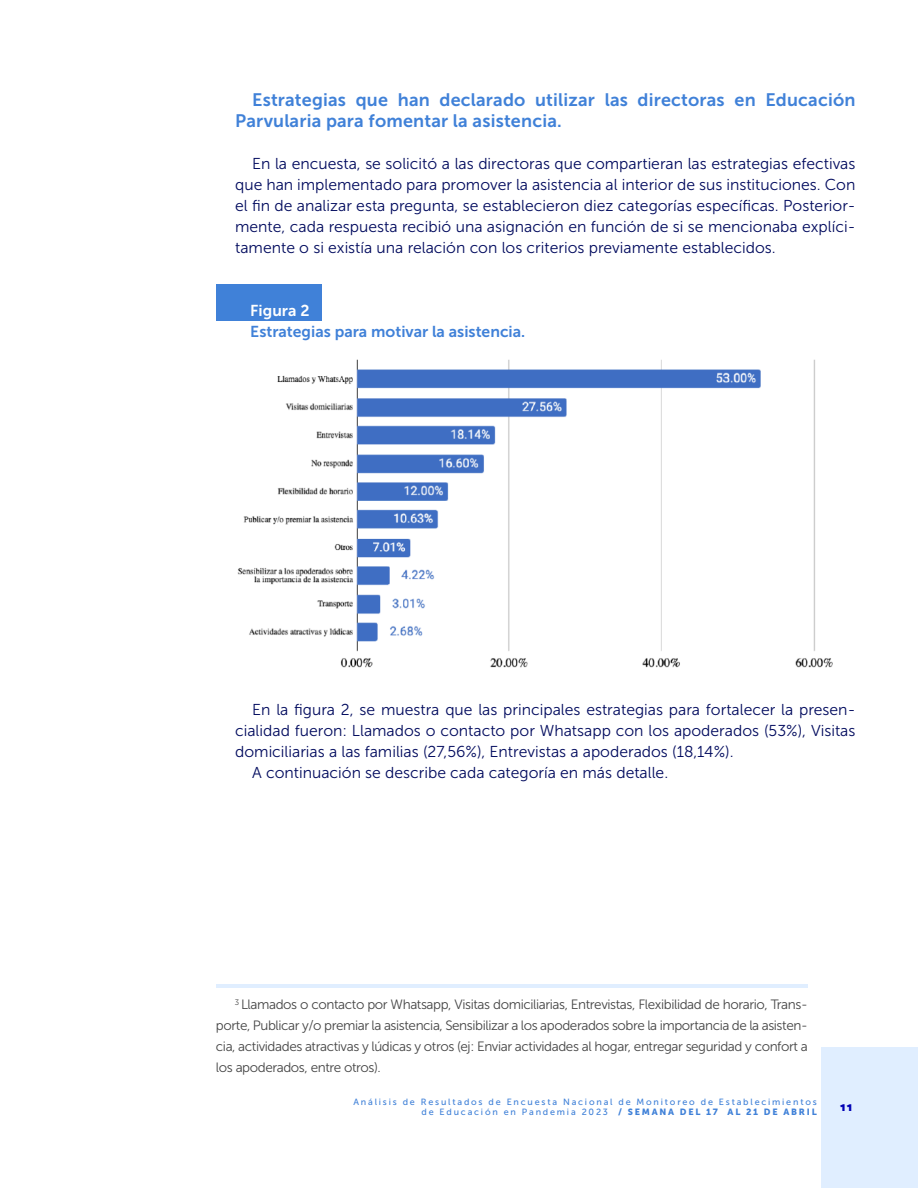
<style>
.page{position:relative;width:918px;height:1188px;background:#fff}
.page>*{position:absolute;margin:0;border:0;box-sizing:border-box;transform-origin:0 0}
.t1{font:18px/21px "Museo Sans 700";letter-spacing:.01em;color:#4081d8}
.t2{font:15.75px/21px "Museo Sans 300";color:#020b5e;text-align:justify}
.t3{font:15.75px "Museo Sans 700";color:#4081d8}
.t4{font:15.75px "Museo Sans 700";color:#fff}
.t5{font:13.5px/21px "Museo Sans 300";letter-spacing:-.03em;color:#454545;text-align:justify}
.t6{font:900 12px "Catamaran";color:#0000b5}
.t7{font:9px/10.8px "Museo Sans 500";letter-spacing:.2em;color:#4081d8;text-align:right}
.s1{font-family:"Museo Sans 900"}
</style>
<div class="page">
<div style="left:822px;top:1048px;width:96px;height:140px;background:#e0eeff"></div>
<hr style="left:216px;top:985px;width:592px;height:3px;background:#e0eeff">
<div style="left:216px;top:284px;width:106px;height:37px;background:#4081d8"></div>
<img style="left:237px;top:359px;width:596px;height:309px">
<p class="t1" style="left:235px;top:89px;width:622px;text-indent:17px">Estrategias que han declarado utilizar las directoras en Educación<br>Parvularia para fomentar la asistencia.</p>
<p class="t2" style="left:235px;top:153px;width:622px;text-indent:17px">En la encuesta, se solicitó a las directoras que compartieran las estrategias efectivas que han implementado para promover la asistencia al interior de sus instituciones. Con el fin de analizar esta pregunta, se establecieron diez categorías específicas. Posterior&shy;mente, cada respuesta recibió una asignación en función de si se mencionaba explíci&shy;tamente o si existía una relación con los criterios previamente establecidos.</p>
<p class="t4" style="left:250px;top:302px;width:61px">Figura 2</p>
<p class="t3" style="left:250px;top:323px;width:276px">Estrategias para motivar la asistencia.</p>
<p class="t2" style="left:235px;top:699px;width:622px;text-indent:17px">En la figura 2, se muestra que las principales estrategias para fortalecer la presen&shy;cialidad fueron: Llamados o contacto por Whatsapp con los apoderados (53%), Visitas domiciliarias a las familias (27,56%), Entrevistas a apoderados (18,14%).</p>
<p class="t2" style="left:252px;top:762px;width:418px">A continuación se describe cada categoría en más detalle.</p>
<p class="t5" style="left:216px;top:994px;width:593px;text-indent:19px"><sup>3</sup> Llamados o contacto por Whatsapp, Visitas domiciliarias, Entrevistas, Flexibilidad de horario, Trans&shy;porte, Publicar y/o premiar la asistencia, Sensibilizar a los apoderados sobre la importancia de la asisten&shy;cia, actividades atractivas y lúdicas y otros (ej: Enviar actividades al hogar, entregar seguridad y confort a los apoderados, entre otros).</p>
<p class="t7" style="left:353px;top:1096px;width:465px">Análisis de Resultados de Encuesta Nacional de Monitoreo de Establecimientos de Educación en Pandemia 2023 <span class="s1">/ SEMANA DEL 17 AL 21 DE ABRIL</span></p>
<p class="t6" style="left:840px;top:1100px;width:13px">11</p>
</div>
